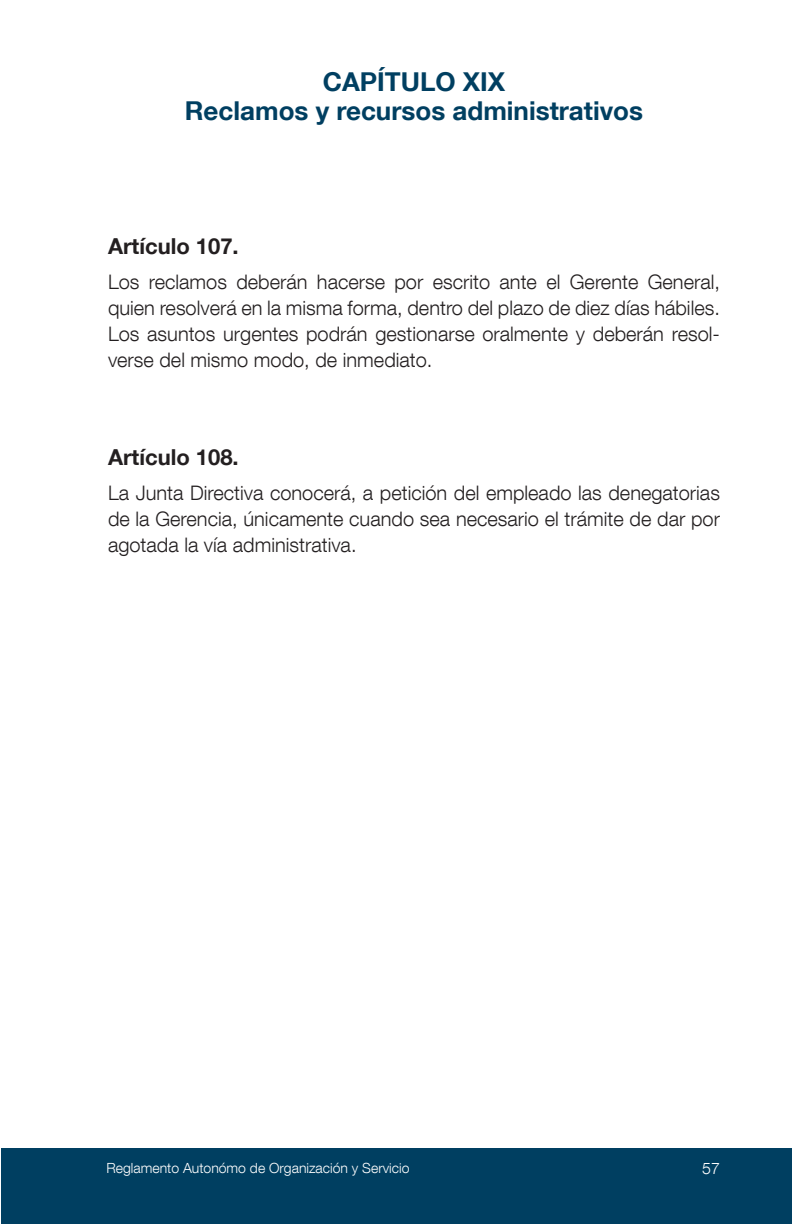
<style>
.page{position:relative;width:792px;height:1224px;background:#fff}
.page>*{position:absolute;margin:0;border:0;box-sizing:border-box;transform-origin:0 0}
.t1{font:700 26px/29.8px "Helvetica Neue LT Com";color:#003f61;text-align:center}
.t2{font:700 22px "Helvetica Neue LT Com";color:#231f20}
.t3{font:300 20px/26px "Helvetica Neue LT Com";color:#231f20;text-align:justify}
.t4{font:300 16px "Helvetica Neue LT Com";color:#fff}
.t5{font:300 14px "Helvetica Neue LT Com";color:#fff}
</style>
<div class="page">
<div style="left:1px;top:1149px;width:791px;height:75px;background:#003f61"></div>
<h1 class="t1" style="left:185px;top:66px;width:460px">CAPÍTULO XIX<br>Reclamos y recursos administrativos</h1>
<p class="t2" style="left:108px;top:233px;width:132px">Artículo 107.</p>
<p class="t3" style="left:108px;top:269px;width:614px">Los reclamos deberán hacerse por escrito ante el Gerente General, quien resolverá en la misma forma, dentro del plazo de diez días hábiles.<br>Los asuntos urgentes podrán gestionarse oralmente y deberán resol&shy;verse del mismo modo, de inmediato.</p>
<p class="t2" style="left:108px;top:444px;width:132px">Artículo 108.</p>
<p class="t3" style="left:108px;top:480px;width:614px">La Junta Directiva conocerá, a petición del empleado las denegatorias de la Gerencia, únicamente cuando sea necesario el trámite de dar por agotada la vía administrativa.</p>
<p class="t5" style="left:107px;top:1160px;width:304px">Reglamento Autonómo de Organización y Servicio</p>
<p class="t4" style="left:702px;top:1159px;width:19px">57</p>
</div>
